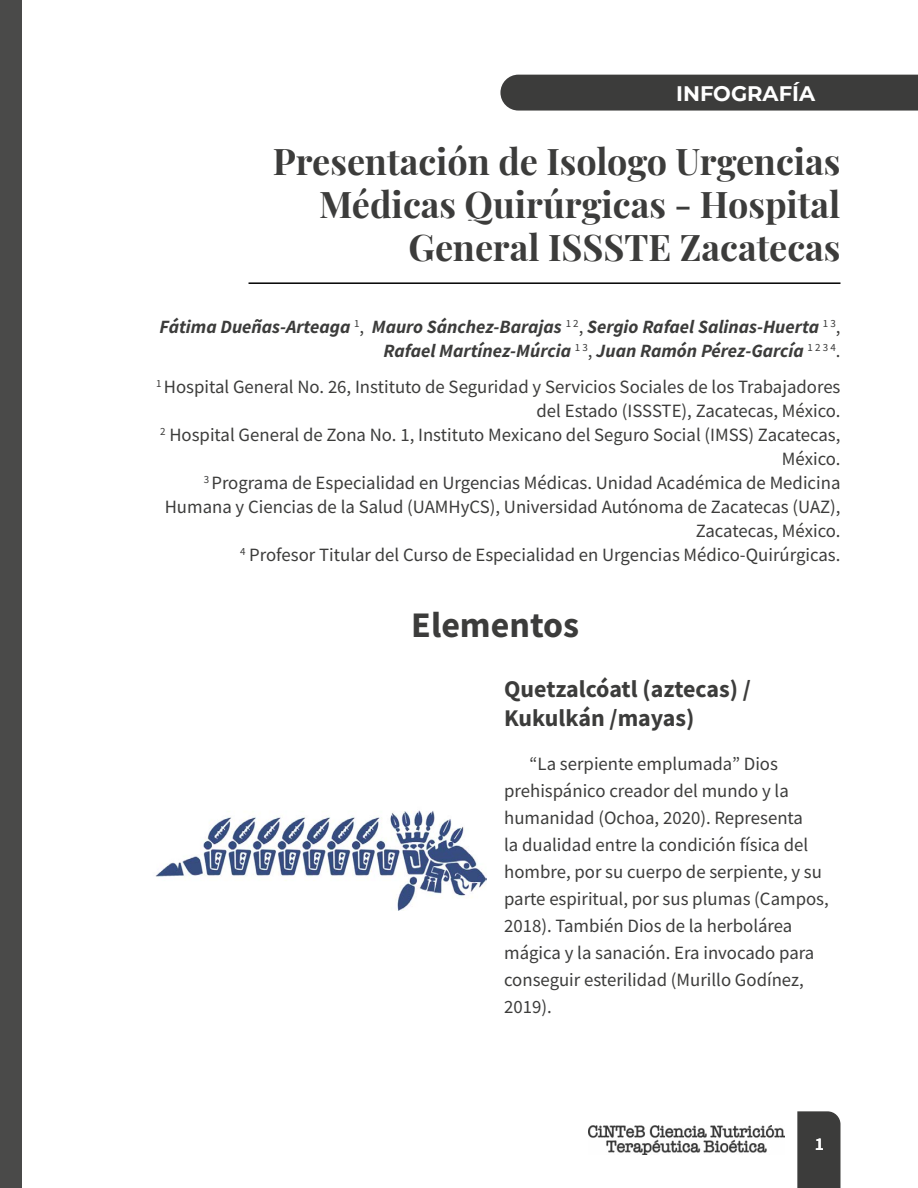
<style>
.page{position:relative;width:918px;height:1188px;background:#fff}
.page>*{position:absolute;margin:0;border:0;box-sizing:border-box;transform-origin:0 0}
.t1{font:36px/43.2px "Playfair Display";color:#3c3c3b;text-align:right}
.t2{font:700 36px "Source Sans Pro";color:#3c3c3b}
.t3{font:700 24px/28.8px "Source Sans Pro";color:#3c3c3b}
.t4{font:700 21px "Montserrat";color:#fff}
.t5{font:18.75px/27px "Source Sans Pro";color:#3c3c3b;text-align:right}
.t6{font:italic 700 18.75px/24px "Source Sans Pro";color:#3c3c3b;text-align:right}
.t7{font:600 18px "Source Sans Pro";color:#fff}
.s1{font-weight:400;font-style:normal}
</style>
<div class="page">
<div style="left:0;top:0;width:21px;height:1188px;background:#4a4a49"></div>
<div style="left:797px;top:1111px;width:44px;height:77px;background:#3c3c3b"></div>
<img style="left:589px;top:1125px;width:196px;height:29px">
<div style="left:500px;top:75px;width:418px;height:36px;background:#3c3c3b"></div>
<hr style="left:249px;top:282px;width:592px;height:2px;background:#000">
<img style="left:155px;top:810px;width:331px;height:100px">
<p class="t4" style="left:676px;top:78px;width:140px">INFOGRAFÍA</p>
<h1 class="t1" style="left:273px;top:137px;width:569px">Presentación de Isologo Urgencias<br>Médicas Quirúrgicas - Hospital<br>General ISSSTE Zacatecas</h1>
<p class="t6" style="left:159px;top:315px;width:683px">Fátima Dueñas-Arteaga <sup>1</sup><span class="s1">,</span> Mauro Sánchez-Barajas <sup>1</sup> <sup>2</sup><span class="s1">,</span> Sergio Rafael Salinas-Huerta <sup>1</sup> <sup>3</sup><span class="s1">,<br></span>Rafael Martínez-Múrcia <sup>1</sup> <sup>3</sup><span class="s1">,</span> Juan Ramón Pérez-García <sup>1</sup> <sup>2</sup> <sup>3</sup> <sup>4</sup><span class="s1">.</span></p>
<p class="t5" style="left:156px;top:375px;width:686px;line-height:24px"><sup>1</sup> Hospital General No. 26, Instituto de Seguridad y Servicios Sociales de los Trabajadores del Estado (ISSSTE), Zacatecas, México.<br><sup>2</sup> Hospital General de Zona No. 1, Instituto Mexicano del Seguro Social (IMSS) Zacatecas, México.<br><sup>3</sup> Programa de Especialidad en Urgencias Médicas. Unidad Académica de Medicina Humana y Ciencias de la Salud (UAMHyCS), Universidad Autónoma de Zacatecas (UAZ), Zacatecas, México.<br><sup>4</sup> Profesor Titular del Curso de Especialidad en Urgencias Médico-Quirúrgicas.</p>
<h1 class="t2" style="left:411px;top:601px;width:169px">Elementos</h1>
<p class="t3" style="left:504px;top:674px;width:248px">Quetzalcóatl (aztecas) /<br>Kukulkán /mayas)</p>
<p class="t5" style="left:504px;top:750px;width:326px;text-align:left;text-indent:26px">“La serpiente emplumada” Dios prehispánico creador del mundo y la humanidad (Ochoa, 2020). Representa<br>la dualidad entre la condición física del hombre, por su cuerpo de serpiente, y su parte espiritual, por sus plumas (Campos, 2018). También Dios de la herbolárea mágica y la sanación. Era invocado para conseguir esterilidad (Murillo Godínez, 2019).</p>
<p class="t7" style="left:815px;top:1132px;width:11px">1</p>
</div>
